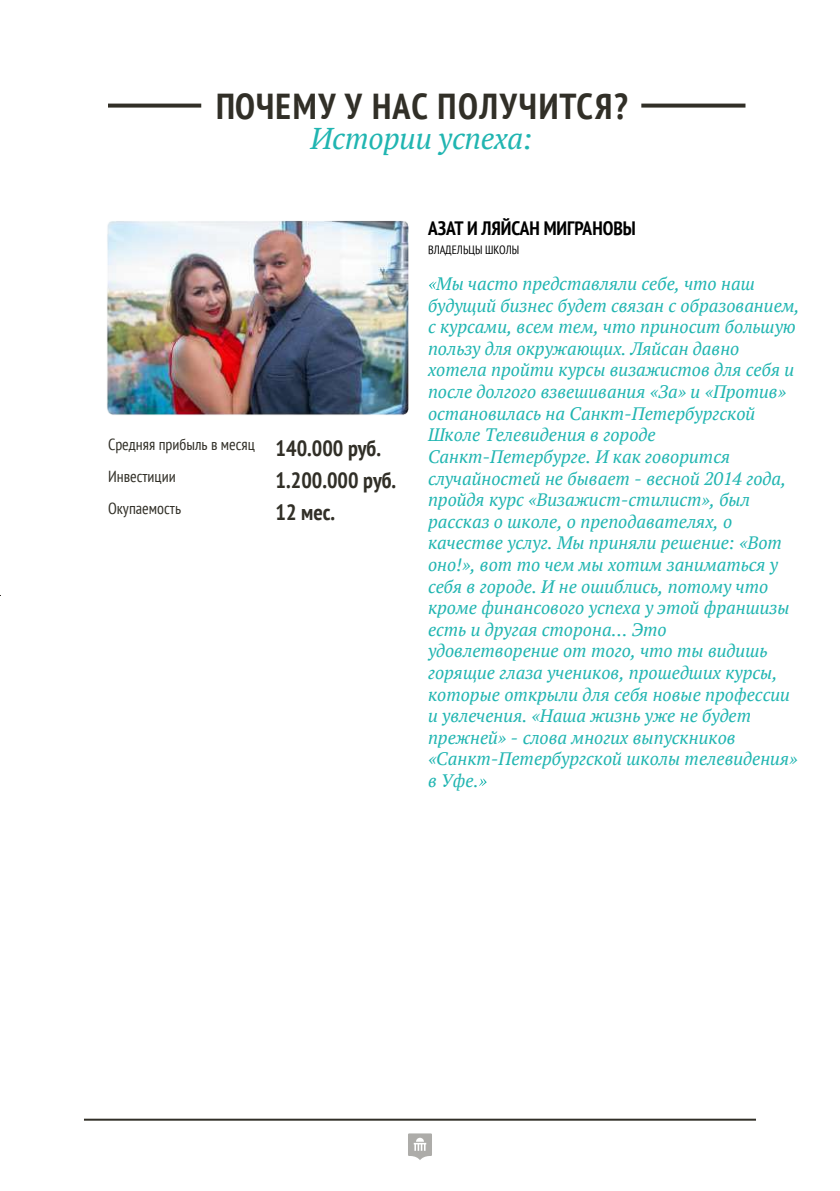
<style>
.page{position:relative;width:840px;height:1191px;background:#fff}
.page>*{position:absolute;margin:0;border:0;box-sizing:border-box;transform-origin:0 0}
.t1{font:700 condensed 36px "PT Sans";letter-spacing:.035em;color:#312f27}
.t2{font:italic 30px "PT Serif";letter-spacing:-.01em;color:#20b5b1}
.t3{font:700 condensed 22px/32px "PT Sans";color:#312f27}
.t4{font:700 condensed 19.4px "PT Sans";color:#000}
.t5{font:italic 18px/21.6px "PT Serif";color:#20b5b1}
.t6{font:condensed 16px/32px "PT Sans";color:#312f27}
.t7{font:condensed 12px "PT Sans";color:#000}
</style>
<div class="page">
<hr style="left:84px;top:1118px;width:671px;height:2px;background:#312f27">
<svg style="left:408px;top:1133px;width:24px;height:27px"></svg>
<img style="left:107px;top:220px;width:330px;height:195px">
<svg style="left:641px;top:104px;width:104px;height:4px"></svg>
<svg style="left:108px;top:104px;width:93px;height:4px"></svg>
<svg style="left:428px;top:282px;width:8px;height:7px"></svg>
<svg style="left:479px;top:778px;width:7px;height:8px"></svg>
<h1 class="t1" style="left:216px;top:82px;width:413px">ПОЧЕМУ У НАС ПОЛУЧИТСЯ?</h1>
<h2 class="t2" style="left:310px;top:119px;width:223px">Истории успеха:</h2>
<p class="t6" style="left:108px;top:428px;width:148px">Средняя прибыль в месяц<br>Инвестиции<br>Окупаемость</p>
<p class="t3" style="left:275px;top:432px;width:122px">140.000 руб.<br>1.200.000 руб.<br>12 мес.</p>
<p class="t4" style="left:428px;top:215px;width:209px">АЗАТ И ЛЯЙСАН МИГРАНОВЫ</p>
<p class="t7" style="left:428px;top:242px;width:93px">ВЛАДЕЛЬЦЫ ШКОЛЫ</p>
<p class="t5" style="left:428px;top:273px;width:373px;text-indent:8px">Мы часто представляли себе, что наш будущий бизнес будет связан с образованием, с курсами, всем тем, что приносит большую пользу для окружающих. Ляйсан давно хотела пройти курсы визажистов для себя и после долгого взвешивания «За» и «Против» остановилась на Санкт-Петербургской Школе Телевидения в городе Санкт-Петербурге. И как говорится случайностей не бывает - весной 2014 года, пройдя курс «Визажист-стилист», был рассказ о школе, о преподавателях, о качестве услуг. Мы приняли решение: «Вот оно!», вот то чем мы хотим заниматься у себя в городе. И не ошиблись, потому что кроме финансового успеха у этой франшизы есть и другая сторона… Это удовлетворение от того, что ты видишь горящие глаза учеников, прошедших курсы, которые открыли для себя новые профессии и увлечения. «Наша жизнь уже не будет прежней» - слова многих выпускников «Санкт-Петербургской школы телевидения» в Уфе.</p>
</div>
